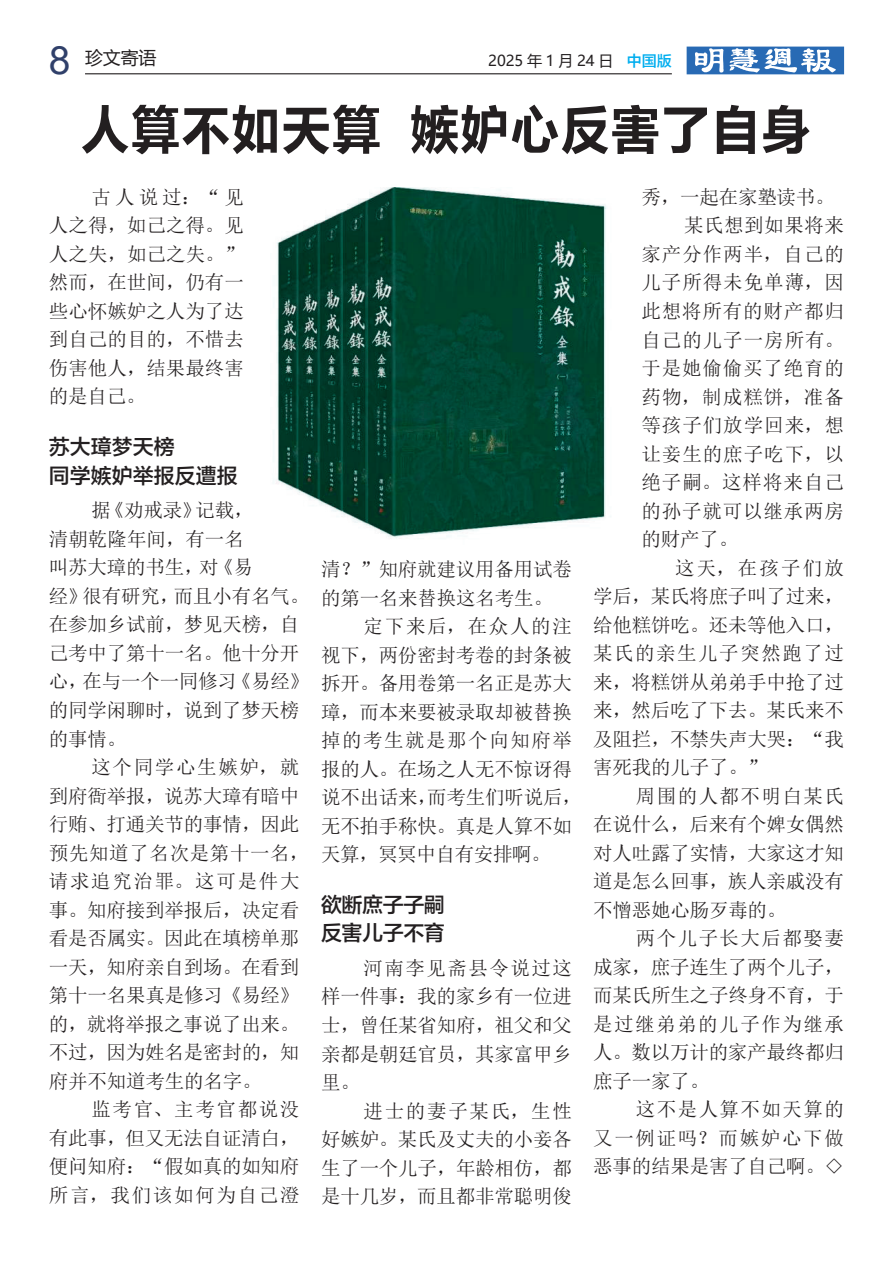
<style>
.page{position:relative;width:893px;height:1263px;background:#fff}
.page>*{position:absolute;margin:0;border:0;box-sizing:border-box;transform-origin:0 0}
.t1{font:54px "FZLTCHK GBK1 0";color:#231f20;scale:.93 1}
.t2{font:21px/28.5px "FZLTZHK GBK1 0";color:#231f20}
.t3{font:21px/28.5px "FZLTZHK GBK1 0";letter-spacing:-.02em;color:#231f20}
.t4{font:19.5px/28.5px "N Sim Sun";letter-spacing:-.01em;color:#231f20;text-align:justify}
.t5{font:19.5px "N Sim Sun";letter-spacing:.05em;color:#231f20}
.t6{font:19.5px "N Sim Sun";letter-spacing:.08em;color:#231f20}
.t7{font:19.5px "N Sim Sun";letter-spacing:.045em;color:#231f20}
.t8{font:19.5px "N Sim Sun";letter-spacing:.075em;color:#231f20}
.t9{font:19.5px "N Sim Sun";letter-spacing:.085em;color:#231f20}
.t10{font:19.5px "N Sim Sun";letter-spacing:.03em;color:#231f20}
.t11{font:18px "Microsoft Ya Hei";color:#231f20}
.t12{font:15px "Microsoft Ya Hei";color:#231f20}
.s1{font-family:"Arial";font-size:39px;color:#30406a}
.s2{font-family:"FZLTZHK GBK1 0";color:#00aeef}
</style>
<div class="page">
<hr style="left:85px;top:73px;width:587px;height:1px;background:#231f20">
<svg style="left:687px;top:47px;width:157px;height:27px"></svg>
<img style="left:276px;top:187px;width:330px;height:352px">
<p class="t11" style="left:49px;top:46px;width:109px"><span class="s1">8</span> 珍文寄语</p>
<p class="t12" style="left:488px;top:50px;width:185px">2025 年 1 月 24 日 <span class="s2">中国版</span></p>
<h1 class="t1" style="left:80px;top:100px;width:787px">人算不如天算 嫉妒心反害了自身</h1>
<p class="t4" style="left:49px;top:183px;width:197px;text-indent:43px">古人说过：“见人之得，如己之得。见人之失，如己之失。”然而，在世间，仍有一些心怀嫉妒之人为了达到自己的目的，不惜去伤害他人，结果最终害的是自己。</p>
<p class="t2" style="left:49px;top:433px;width:190px">苏大璋梦天榜<br>同学嫉妒举报反遭报</p>
<p class="t4" style="left:49px;top:496px;width:262px;text-align:left;text-indent:43px">据《劝戒录》记载，<br>清朝乾隆年间，有一名<br>叫苏大璋的书生，对《易<br>经》很有研究，而且小有名气。在参加乡试前，梦见天榜，自己考中了第十一名。他十分开心，在与一个一同修习《易经》的同学闲聊时，说到了梦天榜的事情。</p>
<p class="t4" style="left:49px;top:753px;width:262px;text-align:left;text-indent:43px">这个同学心生嫉妒，就到府衙举报，说苏大璋有暗中行贿、打通关节的事情，因此预先知道了名次是第十一名，请求追究治罪。这可是件大事。知府接到举报后，决定看看是否属实。因此在填榜单那一天，知府亲自到场。在看到第十一名果真是修习《易经》的，就将举报之事说了出来。不过，因为姓名是密封的，知府并不知道考生的名字。</p>
<p class="t4" style="left:49px;top:1095px;width:252px;text-indent:43px">监考官、主考官都说没有此事，但又无法自证清白，便问知府：“假如真的如知府所言，我们该如何为自己澄</p>
<p class="t4" style="left:321px;top:555px;width:252px">清？”知府就建议用备用试卷</p>
<p class="t4" style="left:321px;top:583px;width:233px">的第一名来替换这名考生。</p>
<p class="t9" style="left:364px;top:616px;width:210px">定下来后，在众人的注</p>
<p class="t4" style="left:321px;top:640px;width:252px">视下，两份密封考卷的封条被</p>
<p class="t4" style="left:321px;top:669px;width:252px">拆开。备用卷第一名正是苏大</p>
<p class="t4" style="left:321px;top:697px;width:252px">璋，而本来要被录取却被替换</p>
<p class="t6" style="left:321px;top:730px;width:252px">掉的考生就是那个向知府举</p>
<p class="t4" style="left:321px;top:754px;width:252px">报的人。在场之人无不惊讶得</p>
<p class="t4" style="left:321px;top:783px;width:262px">说不出话来，而考生们听说后，</p>
<p class="t4" style="left:321px;top:811px;width:252px">无不拍手称快。真是人算不如</p>
<p class="t4" style="left:321px;top:840px;width:231px">天算，冥冥中自有安排啊。</p>
<p class="t3" style="left:321px;top:891px;width:125px">欲断庶子子嗣反害儿子不育</p>
<p class="t4" style="left:321px;top:954px;width:252px;text-indent:43px">河南李见斋县令说过这样一件事：我的家乡有一位进士，曾任某省知府，祖父和父亲都是朝廷官员，其家富甲乡里。</p>
<p class="t4" style="left:321px;top:1096px;width:252px;text-indent:43px">进士的妻子某氏，生性好嫉妒。某氏及丈夫的小妾各生了一个儿子，年龄相仿，都是十几岁，而且都非常聪明俊</p>
<p class="t4" style="left:641px;top:183px;width:195px">秀，一起在家塾读书。</p>
<p class="t10" style="left:684px;top:216px;width:161px">某氏想到如果将来</p>
<p class="t5" style="left:641px;top:244px;width:204px">家产分作两半，自己的</p>
<p class="t5" style="left:641px;top:273px;width:204px">儿子所得未免单薄，因</p>
<p class="t7" style="left:641px;top:301px;width:204px">此想将所有的财产都归</p>
<p class="t5" style="left:641px;top:330px;width:204px">自己的儿子一房所有。</p>
<p class="t7" style="left:641px;top:358px;width:204px">于是她偷偷买了绝育的</p>
<p class="t4" style="left:641px;top:382px;width:204px">药物，制成糕饼，准备</p>
<p class="t5" style="left:641px;top:415px;width:204px">等孩子们放学回来，想</p>
<p class="t5" style="left:641px;top:444px;width:204px">让妾生的庶子吃下，以</p>
<p class="t5" style="left:641px;top:472px;width:204px">绝子嗣。这样将来自己</p>
<p class="t7" style="left:641px;top:501px;width:204px">的孙子就可以继承两房</p>
<p class="t4" style="left:641px;top:525px;width:98px">的财产了。</p>
<p class="t4" style="left:675px;top:553px;width:171px">这天，在孩子们放</p>
<p class="t4" style="left:593px;top:582px;width:252px">学后，某氏将庶子叫了过来，</p>
<p class="t4" style="left:593px;top:610px;width:252px">给他糕饼吃。还未等他入口，</p>
<p class="t6" style="left:593px;top:643px;width:252px">某氏的亲生儿子突然跑了过</p>
<p class="t4" style="left:593px;top:667px;width:252px">来，将糕饼从弟弟手中抢了过</p>
<p class="t4" style="left:593px;top:696px;width:252px">来，然后吃了下去。某氏来不</p>
<p class="t4" style="left:593px;top:724px;width:252px">及阻拦，不禁失声大哭：“我</p>
<p class="t4" style="left:593px;top:753px;width:175px">害死我的儿子了。”</p>
<p class="t8" style="left:636px;top:786px;width:210px">周围的人都不明白某氏</p>
<p class="t4" style="left:593px;top:810px;width:252px">在说什么，后来有个婢女偶然</p>
<p class="t4" style="left:593px;top:838px;width:252px">对人吐露了实情，大家这才知</p>
<p class="t4" style="left:593px;top:867px;width:252px">道是怎么回事，族人亲戚没有</p>
<p class="t4" style="left:593px;top:895px;width:195px">不憎恶她心肠歹毒的。</p>
<p class="t8" style="left:636px;top:928px;width:210px">两个儿子长大后都娶妻</p>
<p class="t4" style="left:593px;top:952px;width:252px">成家，庶子连生了两个儿子，</p>
<p class="t4" style="left:593px;top:981px;width:252px">而某氏所生之子终身不育，于</p>
<p class="t6" style="left:593px;top:1014px;width:252px">是过继弟弟的儿子作为继承</p>
<p class="t4" style="left:593px;top:1038px;width:252px">人。数以万计的家产最终都归</p>
<p class="t4" style="left:593px;top:1066px;width:118px">庶子一家了。</p>
<p class="t8" style="left:636px;top:1099px;width:210px">这不是人算不如天算的</p>
<p class="t9" style="left:593px;top:1128px;width:252px">又一例证吗？而嫉妒心下做</p>
<p class="t4" style="left:593px;top:1152px;width:252px">恶事的结果是害了自己啊。◇</p>
</div>
